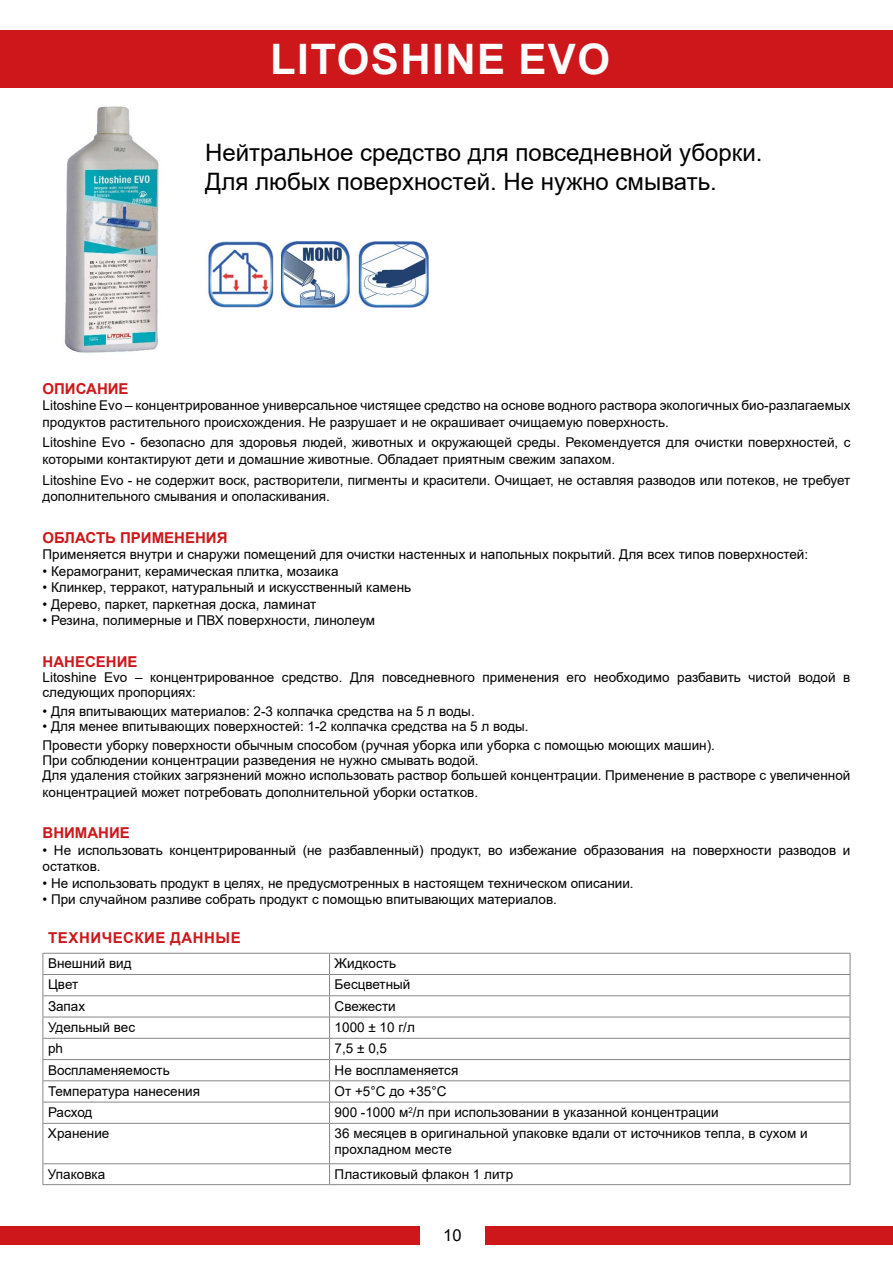
<style>
.page{position:relative;width:893px;height:1263px;background:#fff}
.page>*{position:absolute;margin:0;border:0;box-sizing:border-box;transform-origin:0 0}
.t1{font:700 42px "Arial";letter-spacing:.035em;color:#fff}
.t2{font:24px/28.8px "Arial";color:#000}
.t3{font:16.5px "Arial";color:#000}
.t4{font:700 15px "Arial";color:#cd171a}
.t5{font:700 15px "Arial";letter-spacing:.035em;color:#cd171a}
.t6{font:13.5px/16.5px "Arial";color:#000}
</style>
<div class="page">
<div style="left:0;top:30px;width:893px;height:57px;background:#cd171a"></div>
<img style="left:208px;top:241px;width:65px;height:66px">
<img style="left:282px;top:241px;width:68px;height:66px">
<img style="left:358px;top:241px;width:71px;height:66px">
<hr style="left:43px;top:953px;width:287px;height:1px;background:#878787">
<hr style="left:330px;top:953px;width:520px;height:1px;background:#878787">
<hr style="left:43px;top:974px;width:287px;height:1px;background:#878787">
<hr style="left:330px;top:974px;width:520px;height:1px;background:#878787">
<hr style="left:43px;top:995px;width:287px;height:1px;background:#878787">
<hr style="left:330px;top:995px;width:520px;height:1px;background:#878787">
<hr style="left:43px;top:1017px;width:287px;height:1px;background:#878787">
<hr style="left:330px;top:1017px;width:520px;height:1px;background:#878787">
<hr style="left:43px;top:1038px;width:287px;height:1px;background:#878787">
<hr style="left:330px;top:1038px;width:520px;height:1px;background:#878787">
<hr style="left:43px;top:1059px;width:287px;height:1px;background:#878787">
<hr style="left:330px;top:1059px;width:520px;height:1px;background:#878787">
<hr style="left:43px;top:1080px;width:287px;height:1px;background:#878787">
<hr style="left:330px;top:1080px;width:520px;height:1px;background:#878787">
<hr style="left:43px;top:1102px;width:287px;height:1px;background:#878787">
<svg style="left:43px;top:954px;width:1px;height:169px"></svg>
<hr style="left:330px;top:1102px;width:520px;height:1px;background:#878787">
<svg style="left:329px;top:954px;width:1px;height:169px"></svg>
<svg style="left:850px;top:954px;width:1px;height:169px"></svg>
<hr style="left:43px;top:1123px;width:287px;height:1px;background:#878787">
<hr style="left:43px;top:1124px;width:1px;height:39px;background:#878787">
<hr style="left:330px;top:1123px;width:520px;height:1px;background:#878787">
<hr style="left:329px;top:1124px;width:1px;height:39px;background:#878787">
<hr style="left:850px;top:1124px;width:1px;height:39px;background:#878787">
<hr style="left:43px;top:1163px;width:287px;height:1px;background:#878787">
<svg style="left:43px;top:1164px;width:1px;height:20px"></svg>
<hr style="left:330px;top:1163px;width:520px;height:1px;background:#878787">
<svg style="left:329px;top:1164px;width:1px;height:20px"></svg>
<svg style="left:850px;top:1164px;width:1px;height:20px"></svg>
<hr style="left:43px;top:1184px;width:287px;height:1px;background:#878787">
<hr style="left:330px;top:1184px;width:520px;height:1px;background:#878787">
<div style="left:0;top:1227px;width:893px;height:18px;background:#cd171a"></div>
<div style="left:420px;top:1218px;width:65px;height:33px;background:#fff"></div>
<img style="left:64px;top:106px;width:95px;height:247px">
<h1 class="t1" style="left:270px;top:29px;width:341px">LITOSHINE EVO</h1>
<h2 class="t2" style="left:205px;top:138px;width:559px">Нейтральное средство для повседневной уборки.<br>Для любых поверхностей. Не нужно смывать.</h2>
<p class="t4" style="left:43px;top:378px;width:88px">ОПИСАНИЕ</p>
<p class="t6" style="left:43px;top:397px;width:809px">Litoshine Evo – концентрированное универсальное чистящее средство на основе водного раствора экологичных био-разлагаемых продуктов растительного происхождения. Не разрушает и не окрашивает очищаемую поверхность.</p>
<p class="t6" style="left:43px;top:434px;width:809px">Litoshine Evo - безопасно для здоровья людей, животных и окружающей среды. Рекомендуется для очистки поверхностей, с которыми контактируют дети и домашние животные. Обладает приятным свежим запахом.</p>
<p class="t6" style="left:43px;top:472px;width:809px">Litoshine Evo - не содержит воск, растворители, пигменты и красители. Очищает, не оставляя разводов или потеков, не требует дополнительного смывания и ополаскивания.</p>
<p class="t4" style="left:43px;top:527px;width:186px">ОБЛАСТЬ ПРИМЕНЕНИЯ</p>
<p class="t6" style="left:43px;top:546px;width:767px">Применяется внутри и снаружи помещений для очистки настенных и напольных покрытий. Для всех типов поверхностей:</p>
<p class="t6" style="left:43px;top:563px;width:297px">• Керамогранит, керамическая плитка, мозаика</p>
<p class="t6" style="left:43px;top:579px;width:370px">• Клинкер, терракот, натуральный и искусственный камень</p>
<p class="t6" style="left:43px;top:596px;width:275px">• Дерево, паркет, паркетная доска, ламинат</p>
<p class="t6" style="left:43px;top:612px;width:334px">• Резина, полимерные и ПВХ поверхности, линолеум</p>
<p class="t4" style="left:43px;top:651px;width:96px">НАНЕСЕНИЕ</p>
<p class="t6" style="left:43px;top:669px;width:809px;line-height:15px">Litoshine Evo – концентрированное средство. Для повседневного применения его необходимо разбавить чистой водой в следующих пропорциях:</p>
<p class="t6" style="left:43px;top:703px;width:434px">• Для впитывающих материалов: 2-3 колпачка средства на 5 л воды.</p>
<p class="t6" style="left:43px;top:716px;width:674px;line-height:19.2px">• Для менее впитывающих поверхностей: 1-2 колпачка средства на 5 л воды.<br>Провести уборку поверхности обычным способом (ручная уборка или уборка с помощью моющих машин).</p>
<p class="t6" style="left:43px;top:753px;width:809px;line-height:15px">При соблюдении концентрации разведения не нужно смывать водой.<br>Для удаления стойких загрязнений можно использовать раствор большей концентрации. Применение в растворе с увеличенной</p>
<p class="t6" style="left:43px;top:784px;width:437px">концентрацией может потребовать дополнительной уборки остатков.</p>
<p class="t4" style="left:43px;top:822px;width:89px">ВНИМАНИЕ</p>
<p class="t6" style="left:43px;top:842px;width:809px">• Не использовать концентрированный (не разбавленный) продукт, во избежание образования на поверхности разводов и остатков.</p>
<p class="t6" style="left:43px;top:875px;width:593px">• Не использовать продукт в целях, не предусмотренных в настоящем техническом описании.</p>
<p class="t6" style="left:43px;top:891px;width:516px">• При случайном разливе собрать продукт с помощью впитывающих материалов.</p>
<p class="t5" style="left:48px;top:927px;width:194px">ТЕХНИЧЕСКИЕ ДАННЫЕ</p>
<p class="t6" style="left:48px;top:955px;width:85px">Внешний вид</p>
<p class="t6" style="left:335px;top:955px;width:63px">Жидкость</p>
<p class="t6" style="left:48px;top:976px;width:32px">Цвет</p>
<p class="t6" style="left:335px;top:976px;width:77px">Бесцветный</p>
<p class="t6" style="left:48px;top:998px;width:39px">Запах</p>
<p class="t6" style="left:335px;top:998px;width:63px">Свежести</p>
<p class="t6" style="left:48px;top:1019px;width:89px">Удельный вес</p>
<p class="t6" style="left:335px;top:1019px;width:82px">1000 ± 10 г/л</p>
<p class="t6" style="left:48px;top:1040px;width:17px">ph</p>
<p class="t6" style="left:335px;top:1040px;width:54px">7,5 ± 0,5</p>
<p class="t6" style="left:48px;top:1061px;width:123px">Воспламеняемость</p>
<p class="t6" style="left:335px;top:1061px;width:125px">Не воспламеняется</p>
<p class="t6" style="left:48px;top:1083px;width:154px">Температура нанесения</p>
<p class="t6" style="left:335px;top:1083px;width:113px">От +5°C до +35°C</p>
<p class="t6" style="left:48px;top:1104px;width:46px">Расход</p>
<p class="t6" style="left:335px;top:1104px;width:386px">900 -1000 м<sup>2</sup>/л при использовании в указанной концентрации</p>
<p class="t6" style="left:48px;top:1125px;width:63px">Хранение</p>
<p class="t6" style="left:335px;top:1125px;width:474px">36 месяцев в оригинальной упаковке вдали от источников тепла, в сухом и прохладном месте</p>
<p class="t6" style="left:48px;top:1165px;width:59px">Упаковка</p>
<p class="t6" style="left:335px;top:1165px;width:180px">Пластиковый флакон 1 литр</p>
<p class="t3" style="left:443px;top:1223px;width:20px">10</p>
</div>
